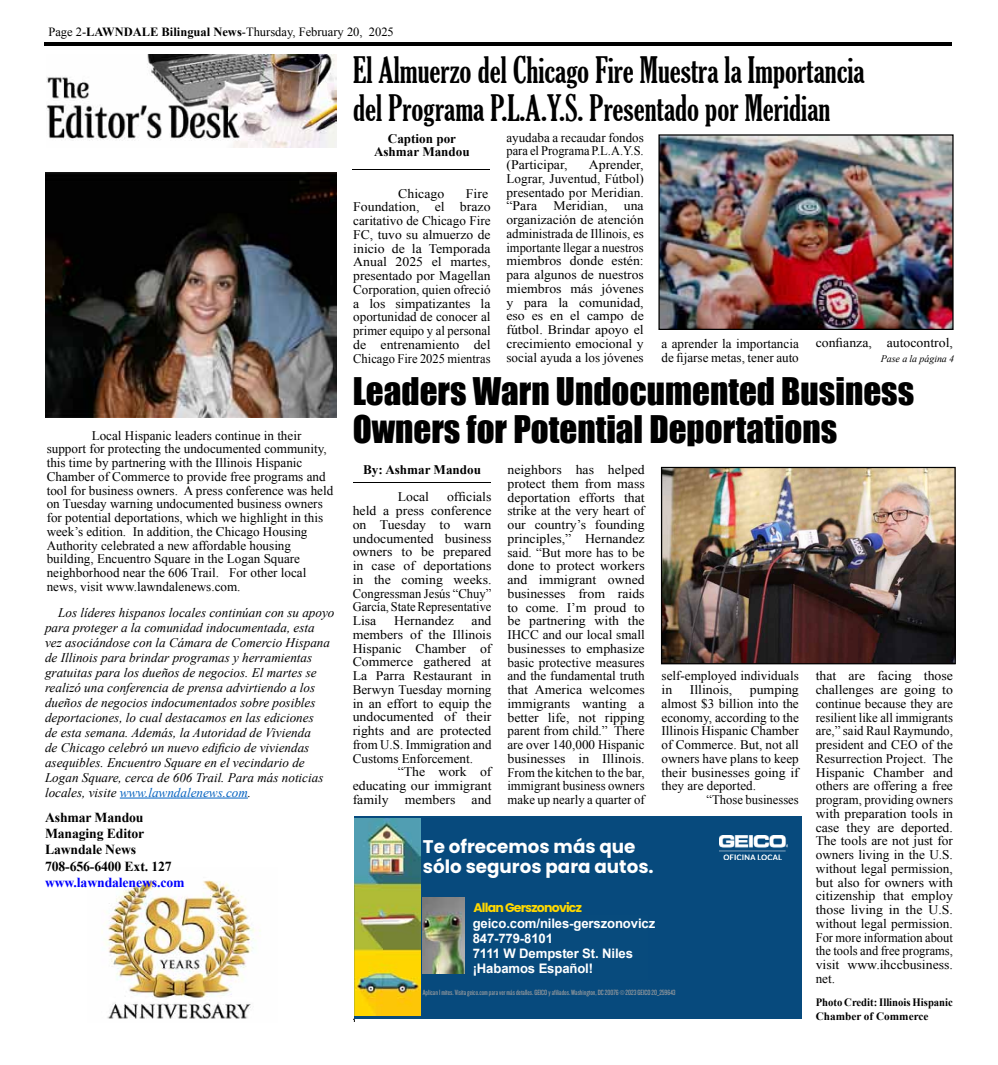
<style>
.page{position:relative;width:998px;height:1065px;background:#fff}
.page>*{position:absolute;margin:0;border:0;box-sizing:border-box;transform-origin:0 0}
.t1{font:extra-condensed 35px/37.5px "Gloucester";color:#000}
.t2{font:35px/37.5px "Impact";color:#000}
.t3{font:700 18.25px/19.1px "Poppins";color:#fff}
.t4{font:700 13.75px/16.2px "Times New Roman";letter-spacing:-.01em;color:#000}
.t5{font:700 13.75px "Times New Roman";letter-spacing:-.01em;color:#00f}
.t6{font:13.12px/13.8px "Times New Roman";color:#000;text-align:justify;scale:1.05 1}
.t7{font:13.12px/13.8px "Times New Roman";color:#000}
.t8{font:italic 13.12px/15px "Times New Roman";color:#000}
.t9{font:700 13.12px/15px "Arial";letter-spacing:-.01em;color:#fff}
.t10{font:700 13.12px/13.8px "Times New Roman";color:#000;text-align:center}
.t11{font:13.12px "Times New Roman";color:#000;scale:.96 1}
.t12{font:12.5px "Times New Roman";color:#000}
.t13{font:700 12.5px "Poppins";letter-spacing:-.065em;color:#ffd800}
.t14{font:700 11.25px/13.8px "Times New Roman";color:#000;scale:.95 1}
.t15{font:10.88px/15px "Poppins";letter-spacing:-.07em;color:#fff}
.t16{font:italic 10px "Times New Roman";letter-spacing:-.01em;color:#000}
.t17{font:7.88px "Knockout HTF28 Junior Featherwt";color:#a2a09f}
.s1{font-weight:700}
.s2{color:#0563c1}
</style>
<div class="page">
<img style="left:46px;top:55px;width:290px;height:92px">
<img style="left:45px;top:173px;width:292px;height:245px">
<hr style="left:44px;top:42px;width:908px;height:4px;background:#000">
<div style="left:354px;top:817px;width:448px;height:202px;background:#074a7d"></div>
<img style="left:354px;top:819px;width:66px;height:197px">
<img style="left:719px;top:836px;width:69px;height:23px">
<img style="left:423px;top:898px;width:41px;height:75px">
<img style="left:102px;top:880px;width:159px;height:139px">
<div style="left:471px;top:915px;width:177px;height:65px;background:#084b7d"></div>
<img style="left:663px;top:469px;width:290px;height:193px">
<div style="left:661px;top:467px;width:294px;height:197px;border:1px solid #000"></div>
<hr style="left:353px;top:482px;width:138px;height:1px;background:#000">
<img style="left:660px;top:136px;width:291px;height:192px">
<div style="left:658px;top:134px;width:295px;height:196px;border:1px solid #000"></div>
<hr style="left:352px;top:169px;width:137px;height:1px;background:#000">
<hr style="left:120px;top:798px;width:128px;height:1px;background:#0563c1">
<p class="t12" style="left:48px;top:23px;width:347px">Page 2-<span class="s1">LAWNDALE Bilingual News</span>-Thursday, February 20, 2025</p>
<p class="t7" style="left:47px;top:428px;width:288px;text-indent:45px">Local Hispanic leaders continue in their support for protecting the undocumented community, this time by partnering with the Illinois Hispanic Chamber of Commerce to provide free programs and tool for business owners. A press conference was held on Tuesday warning undocumented business owners for potential deportations, which we highlight in this week’s edition. In addition, the Chicago Housing Authority celebrated a new affordable housing building, Encuentro Square in the Logan Square neighborhood near the 606 Trail. For other local news, visit www.lawndalenews.com.</p>
<p class="t8" style="left:45px;top:604px;width:291px;text-indent:13px">Los líderes hispanos locales continúan con su apoyo para proteger a la comunidad indocumentada, esta vez asociándose con la Cámara de Comercio Hispana de Illinois para brindar programas y herramientas gratuitas para los dueños de negocios. El martes se realizó una conferencia de prensa advirtiendo a los dueños de negocios indocumentados sobre posibles deportaciones, lo cual destacamos en las ediciones<br>de esta semana. Además, la Autoridad de Vivienda<br>de Chicago celebró un nuevo edificio de viviendas asequibles. Encuentro Square en el vecindario de Logan Square, cerca de 606 Trail. Para más noticias locales, visite <span class="s2">www.lawndalenews.com</span>.</p>
<p class="t4" style="left:45px;top:809px;width:128px">Ashmar Mandou<br>Managing Editor<br>Lawndale News<br>708-656-6400 Ext. 127</p>
<p class="t5" style="left:45px;top:873px;width:141px">www.lawndalenews.com</p>
<h1 class="t1" style="left:353px;top:52px;width:513px">El Almuerzo del Chicago Fire Muestra la Importancia del Programa P.L.A.Y.S. Presentado por Meridian</h1>
<p class="t10" style="left:374px;top:131px;width:97px">Caption por<br>Ashmar Mandou</p>
<p class="t6" style="left:398px;top:186px;width:45px">Chicago</p>
<p class="t7" style="left:506px;top:130px;width:139px;text-align:justify">ayudaba a recaudar fondos para el Programa P.L.A.Y.S. (Participar,</p>
<p class="t6" style="left:506px;top:158px;width:132px;text-indent:82px">Aprender, Lograr, Juventud, Fútbol) presentado por Meridian. “Para Meridian, una organización de atención administrada de Illinois, es importante llegar a nuestros miembros donde estén: para algunos de nuestros miembros más jóvenes y para la comunidad, eso es en el campo de fútbol. Brindar apoyo el crecimiento emocional y social ayuda a los jóvenes</p>
<p class="t6" style="left:353px;top:186px;width:132px;text-align:left;text-indent:113px">Fire<br>Foundation, el brazo caritativo de Chicago Fire<br>FC, tuvo su almuerzo de inicio de la Temporada<br>Anual 2025 el martes, presentado por Magellan<br>Corporation, quien ofreció a los simpatizantes la oportunidad de conocer al primer equipo y al personal de entrenamiento del<br>Chicago Fire 2025 mientras</p>
<p class="t7" style="left:661px;top:336px;width:139px">a aprender la importancia de fijarse metas, tener auto</p>
<p class="t6" style="left:815px;top:335px;width:132px">confianza, autocontrol,</p>
<p class="t16" style="left:880px;top:352px;width:75px">Pase a la página 4</p>
<h1 class="t2" style="left:352px;top:372px;width:563px">Leaders Warn Undocumented Business<br>Owners for Potential Deportations</h1>
<p class="t10" style="left:363px;top:462px;width:119px">By: Ashmar Mandou</p>
<p class="t6" style="left:398px;top:490px;width:31px">Local</p>
<p class="t6" style="left:507px;top:463px;width:132px">neighbors has helped protect them from mass deportation efforts that strike at the very heart of our country’s founding principles,” Hernandez said. “But more has to be done to protect workers and immigrant owned businesses from raids to come. I’m proud to be partnering with the IHCC and our local small businesses to emphasize basic protective measures and the fundamental truth that America welcomes immigrants wanting a better life, not ripping parent from child.” There are over 140,000 Hispanic businesses in Illinois.<br>From the kitchen to the bar, immigrant business owners make up nearly a quarter of</p>
<p class="t6" style="left:352px;top:490px;width:134px;text-indent:94px">officials held a press conference on Tuesday to warn undocumented business owners to be prepared in case of deportations in the coming weeks.<br>Congressman Jesús “Chuy” García, State Representative Lisa</p>
<p class="t6" style="left:352px;top:614px;width:134px;text-indent:119px">and members of the Illinois Hispanic Chamber of Commerce gathered at La Parra Restaurant in Berwyn Tuesday morning in an effort to equip the undocumented of their rights and are protected from U.S. Immigration and Customs Enforcement.</p>
<p class="t6" style="left:353px;top:765px;width:134px;text-indent:45px">“The work of educating our immigrant family members and</p>
<p class="t6" style="left:394px;top:614px;width:58px">Hernandez</p>
<p class="t7" style="left:661px;top:669px;width:139px">self-employed individuals in</p>
<p class="t6" style="left:815px;top:669px;width:132px">that are facing those challenges are going to continue because they are resilient like all immigrants are,” said Raul Raymundo, president and CEO of the Resurrection Project. The Hispanic Chamber and others are offering a free program, providing owners with preparation tools in case they are deported.<br>The tools are not just for owners living in the U.S. without legal permission, but also for owners with citizenship that employ those living in the U.S. without legal permission.<br>For more information about the tools and free programs, visit www.ihccbusiness. net.</p>
<p class="t14" style="left:815px;top:995px;width:146px">Photo Credit: Illinois Hispanic<br>Chamber of Commerce</p>
<p class="t6" style="left:661px;top:683px;width:132px;text-indent:88px">pumping almost $3 billion into the economy, according to the Illinois Hispanic Chamber of Commerce. But, not all owners have plans to keep their businesses going if they are deported.</p>
<p class="t11" style="left:706px;top:791px;width:98px">“Those businesses</p>
<p class="t6" style="left:689px;top:683px;width:42px">Illinois,</p>
<h2 class="t3" style="left:423px;top:837px;width:232px">Te ofrecemos más que sólo seguros para autos.</h2>
<p class="t13" style="left:473px;top:900px;width:110px">AllanGerszonovicz</p>
<p class="t15" style="left:473px;top:916px;width:144px">geico.com/niles-gerszonovicz<br>847-779-8101<br>7111 W Dempster St, Niles ¡Hablamos Español!</p>
<p class="t17" style="left:423px;top:989px;width:254px">Aplicanlímites.Visitageico.com paraver másdetalles.GEICOyafiliados. Washington,DC20076©2023GEICO20_259643</p>
<p class="t9" style="left:472px;top:917px;width:184px">geico.com/niles-gerszonovicz<br>847-779-8101<br>7111 W Dempster St. Niles ¡Habamos Español!</p>
</div>
